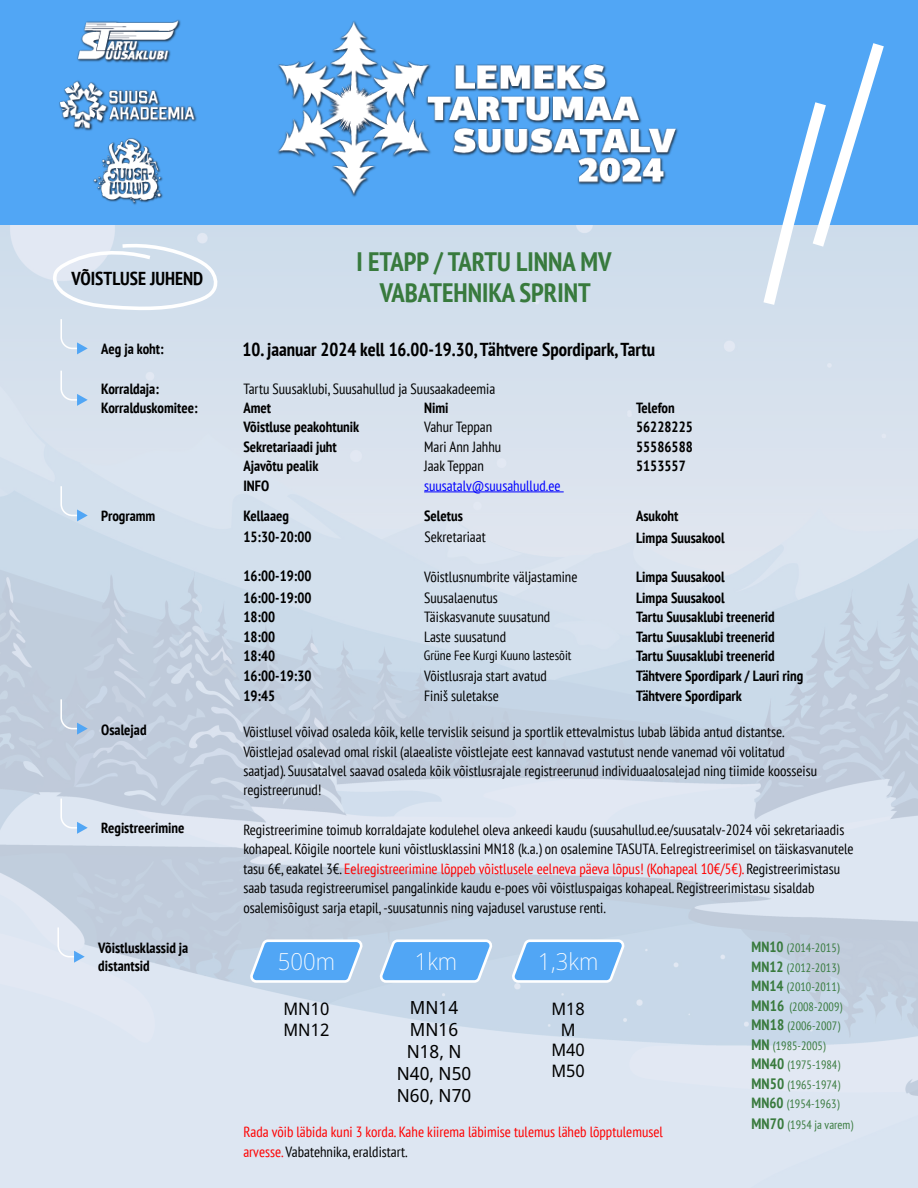
<style>
.page{position:relative;width:918px;height:1188px;background:#fff}
.page>*{position:absolute;margin:0;border:0;box-sizing:border-box;transform-origin:0 0}
.t1{font:700 condensed 26.7px "PT Sans";color:#387a3d}
.t2{font:200 23.55px "Noto Sans Display";color:#fff}
.t3{font:700 condensed 18.75px "PT Sans";color:#000}
.t4{font:18.15px/21.8px "Noto Sans Display";color:#000;text-align:center}
.t5{font:17.25px/20.7px "Noto Sans Display";color:#000}
.t6{font:condensed 14.7px/19.5px "PT Sans";color:#000}
.t7{font:700 condensed 14.7px/19.5px "PT Sans";color:#000}
.t8{font:condensed 14.7px/20.1px "PT Sans";color:#f00}
.t9{font:condensed 14.7px "PT Sans";color:#00f}
.t10{font:condensed 13.35px "PT Sans";color:#000}
.t11{font:condensed 12px/19.5px "PT Sans";color:#387a3d;text-align:justify}
.s1{color:#f00}
.s2{color:#000}
.s3{font-weight:700;font-size:14.7px}
.s4{font-weight:700;font-size:15px}
</style>
<div class="page">
<img style="left:0;top:224px;width:918px;height:964px">
<hr style="left:424px;top:492px;width:140px;height:1px;background:#00f">
<div style="left:0;top:0;width:918px;height:224px;background:#51a6f5"></div>
<img style="left:278px;top:21px;width:400px;height:176px">
<img style="left:93px;top:138px;width:70px;height:67px">
<img style="left:77px;top:20px;width:104px;height:43px">
<img style="left:59px;top:80px;width:138px;height:51px">
<svg style="left:756px;top:43px;width:136px;height:274px"></svg>
<svg style="left:53px;top:243px;width:169px;height:111px;background:#d5e1ed"></svg>
<svg style="left:60px;top:369px;width:28px;height:37px"></svg>
<svg style="left:60px;top:485px;width:28px;height:36px"></svg>
<svg style="left:60px;top:698px;width:28px;height:37px"></svg>
<svg style="left:60px;top:797px;width:28px;height:37px"></svg>
<svg style="left:57px;top:926px;width:28px;height:37px"></svg>
<svg style="left:250px;top:938px;width:112px;height:46px;background:#7ab9f3"></svg>
<svg style="left:380px;top:938px;width:112px;height:46px;background:#7bb9f4"></svg>
<svg style="left:512px;top:938px;width:112px;height:46px;background:#7bb9f4"></svg>
<p class="t3" style="left:71px;top:266px;width:133px">VÕISTLUSE JUHEND</p>
<p class="t7" style="left:101px;top:339px;width:64px">Aeg ja koht:</p>
<p class="t7" style="left:101px;top:379px;width:98px">Korraldaja:<br>Korralduskomitee:</p>
<p class="t7" style="left:101px;top:506px;width:56px">Programm</p>
<h1 class="t1" style="left:356px;top:244px;width:257px">I ETAPP / TARTU LINNA MV</h1>
<h1 class="t1" style="left:380px;top:275px;width:212px">VABATEHNIKA SPRINT</h1>
<p class="t3" style="left:243px;top:337px;width:414px">10. jaanuar 2024 kell 16.00-19.30, Tähtvere Spordipark, Tartu</p>
<p class="t6" style="left:243px;top:378px;width:253px">Tartu Suusaklubi, Suusahullud ja Suusaakadeemia</p>
<p class="t7" style="left:424px;top:398px;width:26px">Nimi</p>
<p class="t7" style="left:636px;top:398px;width:58px">Telefon<br>56228225<br>55586588<br>5153557</p>
<p class="t7" style="left:243px;top:398px;width:29px">Amet</p>
<p class="t7" style="left:243px;top:417px;width:117px">Võistluse peakohtunik<br>Sekretariaadi juht<br>Ajavõtu pealik<br>INFO</p>
<p class="t7" style="left:243px;top:506px;width:70px;line-height:20.2px">Kellaaeg<br>15:30-20:00</p>
<p class="t6" style="left:424px;top:417px;width:79px">Vahur Teppan<br>Mari Ann Jahhu<br>Jaak Teppan</p>
<p class="t9" style="left:424px;top:476px;width:138px">suusatalv@suusahullud.ee</p>
<p class="t7" style="left:424px;top:506px;width:40px">Seletus</p>
<p class="t7" style="left:636px;top:506px;width:44px">Asukoht</p>
<p class="t6" style="left:424px;top:526px;width:63px">Sekretariaat</p>
<p class="t7" style="left:636px;top:528px;width:90px">Limpa Suusakool</p>
<p class="t7" style="left:636px;top:566px;width:90px">Limpa Suusakool</p>
<p class="t7" style="left:243px;top:565px;width:70px;line-height:21.3px">16:00-19:00<br>16:00-19:00</p>
<p class="t7" style="left:243px;top:607px;width:33px">18:00</p>
<p class="t6" style="left:424px;top:565px;width:155px;line-height:21.1px">Võistlusnumbrite väljastamine<br>Suusalaenutus</p>
<p class="t6" style="left:424px;top:607px;width:128px">Täiskasvanute suusatund</p>
<p class="t7" style="left:636px;top:588px;width:140px">Limpa Suusakool<br>Tartu Suusaklubi treenerid</p>
<p class="t7" style="left:243px;top:626px;width:33px">18:00</p>
<p class="t6" style="left:424px;top:626px;width:83px">Laste suusatund</p>
<p class="t7" style="left:636px;top:626px;width:140px">Tartu Suusaklubi treenerid</p>
<p class="t7" style="left:243px;top:646px;width:33px">18:40</p>
<p class="t10" style="left:424px;top:646px;width:149px">Grüne Fee Kurgi Kuuno lastesõit</p>
<p class="t7" style="left:636px;top:646px;width:140px">Tartu Suusaklubi treenerid</p>
<p class="t7" style="left:243px;top:665px;width:70px">16:00-19:30</p>
<p class="t6" style="left:424px;top:665px;width:124px">Võistlusraja start avatud</p>
<p class="t7" style="left:636px;top:665px;width:169px">Tähtvere Spordipark / Lauri ring</p>
<p class="t7" style="left:243px;top:686px;width:33px">19:45</p>
<p class="t6" style="left:424px;top:686px;width:76px">Finiš suletakse</p>
<p class="t7" style="left:636px;top:686px;width:107px">Tähtvere Spordipark</p>
<p class="t7" style="left:101px;top:720px;width:47px">Osalejad</p>
<p class="t6" style="left:243px;top:722px;width:575px">Võistlusel võivad osaleda kõik, kelle tervislik seisund ja sportlik ettevalmistus lubab läbida antud distantse.<br>Võistlejad osalevad omal riskil (alaealiste võistlejate eest kannavad vastutust nende vanemad või volitatud saatjad). Suusatalvel saavad osaleda kõik võistlusrajale registreerunud individuaalosalejad ning tiimide koosseisu registreerunud!</p>
<p class="t6" style="left:243px;top:820px;width:612px">Registreerimine toimub korraldajate kodulehel oleva ankeedi kaudu (suusahullud.ee/suusatalv-2024 või sekretariaadis kohapeal. Kõigile noortele kuni võistlusklassini MN18 (k.a.) on osalemine TASUTA. Eelregistreerimisel on täiskasvanutele tasu 6€, eakatel 3€. <span class="s1">Eelregistreerimine lõppeb võistlusele eelneva päeva lõpus! (Kohapeal 10€/5€).</span> Registreerimistasu saab tasuda registreerumisel pangalinkide kaudu e-poes või võistluspaigas kohapeal. Registreerimistasu sisaldab osalemisõigust sarja etapil, -suusatunnis ning vajadusel varustuse renti.</p>
<p class="t7" style="left:101px;top:818px;width:85px">Registreerimine</p>
<p class="t7" style="left:98px;top:939px;width:92px;line-height:17.7px">Võistlusklassid ja distantsid</p>
<h2 class="t2" style="left:278px;top:944px;width:59px">500m</h2>
<h2 class="t2" style="left:415px;top:944px;width:44px">1km</h2>
<h2 class="t2" style="left:538px;top:944px;width:62px">1,3km</h2>
<p class="t5" style="left:283px;top:999px;width:47px">MN10<br>MN12</p>
<p class="t4" style="left:397px;top:997px;width:76px">MN14<br>MN16<br>N18, N<br>N40, N50<br>N60, N70</p>
<p class="t5" style="left:552px;top:999px;width:35px;text-align:center">M18<br>M<br>M40<br>M50</p>
<p class="t8" style="left:243px;top:1122px;width:421px">Rada võib läbida kuni 3 korda. Kahe kiirema läbimise tulemus läheb lõpptulemusel arvesse. <span class="s2">Vabatehnika, eraldistart.</span></p>
<p class="t11" style="left:752px;top:938px;width:89px"><span class="s3">MN10</span> (2014-2015)<br><span class="s3">MN12</span> (2012-2013)<br><span class="s3">MN14</span> (2010-2011)</p>
<p class="t11" style="left:752px;top:997px;width:92px"><span class="s4">MN16</span> (2008-2009)</p>
<p class="t11" style="left:752px;top:1016px;width:90px"><span class="s4">MN18</span> (2006-2007)</p>
<p class="t11" style="left:752px;top:1036px;width:76px"><span class="s4">MN</span> (1985-2005)</p>
<p class="t11" style="left:752px;top:1055px;width:90px"><span class="s4">MN40</span> (1975-1984)</p>
<p class="t11" style="left:752px;top:1075px;width:90px"><span class="s4">MN50</span> (1965-1974)</p>
<p class="t11" style="left:752px;top:1094px;width:89px"><span class="s3">MN60</span> (1954-1963)</p>
<p class="t11" style="left:752px;top:1115px;width:103px"><span class="s4">MN70</span> (1954 ja varem)</p>
</div>
